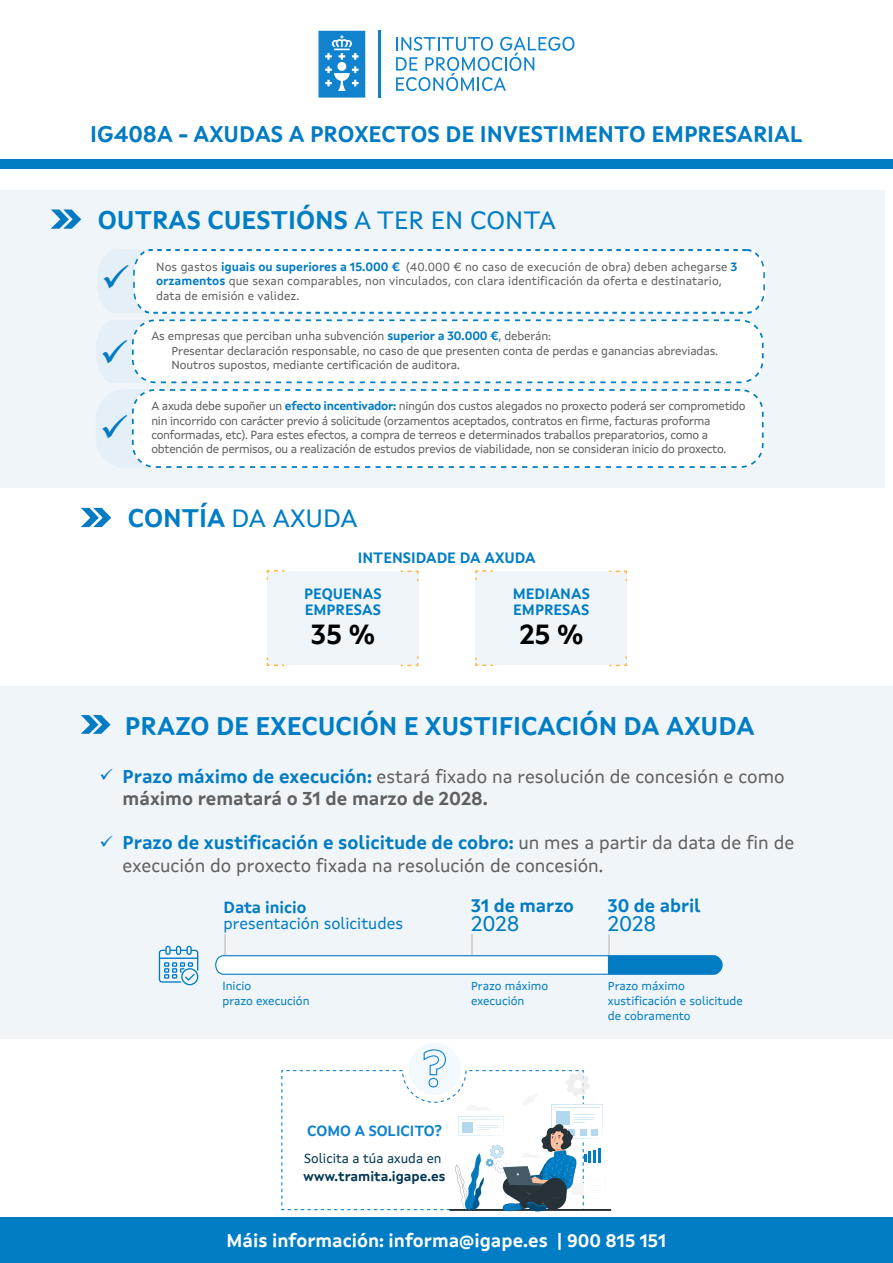
<style>
.page{position:relative;width:893px;height:1263px;background:#fff}
.page>*{position:absolute;margin:0;border:0;box-sizing:border-box;transform-origin:0 0}
.t1{font:700 27.6px "Xunta Sans";color:#000}
.t2{font:700 25.5px "Xunta Sans";color:#007dc4}
.t3{font:25.5px "Xunta Sans";letter-spacing:-.01em;color:#007dc4}
.t4{font:700 22.5px "Xunta Sans";color:#007bc4}
.t5{font:21.45px "Xunta Sans";color:#007bc4}
.t6{font:18.6px/22.2px "Xunta Sans";color:#606060}
.t7{font:700 18.3px "Xunta Sans";color:#fff}
.t8{font:700 18px "Xunta Sans";color:#007bc4}
.t9{font:16.2px "Xunta Sans";color:#007bc4}
.t10{font:700 16.2px "Xunta Sans";color:#007bc4}
.t11{font:700 15px/16.2px "Xunta Sans";color:#007dc4}
.t12{font:700 14.7px "Xunta Sans";color:#1082ce}
.t13{font:700 13.35px "Xunta Sans";color:#013651}
.t14{font:13.35px "Xunta Sans";color:#013651}
.t15{font:12px/14.4px "Xunta Sans";letter-spacing:-.025em;color:#606060}
.t16{font:12px/14.4px "Xunta Sans";letter-spacing:.01em;color:#606060}
.t17{font:12px/14.5px "Xunta Sans";color:#007dc4}
.s1{font-weight:400}
.s2{font-weight:700;color:#007bc4}
.s3{font-weight:700}
.s4{font-size:18px}
</style>
<div class="page">
<div style="left:0;top:159px;width:893px;height:10px;background:#007bc4"></div>
<svg style="left:318px;top:31px;width:47px;height:67px;background:#3897d6"></svg>
<div style="left:0;top:686px;width:893px;height:353px;background:#f0f5fa"></div>
<svg style="left:396px;top:37px;width:178px;height:54px"></svg>
<hr style="left:379px;top:30px;width:2px;height:67px;background:#1082ce">
<div style="left:0;top:1218px;width:893px;height:45px;background:#007dc4"></div>
<div style="left:409px;top:1043px;width:52px;height:52px;background:#f3f9fc;border-radius:50%"></div>
<svg style="left:281px;top:1049px;width:331px;height:163px"></svg>
<svg style="left:215px;top:934px;width:508px;height:41px"></svg>
<svg style="left:159px;top:945px;width:39px;height:40px"></svg>
<svg style="left:81px;top:508px;width:30px;height:19px"></svg>
<div style="left:267px;top:571px;width:151px;height:94px;background:#f0f5fa"></div>
<svg style="left:401px;top:570px;width:18px;height:11px"></svg>
<svg style="left:401px;top:656px;width:18px;height:11px"></svg>
<svg style="left:266px;top:570px;width:18px;height:10px"></svg>
<svg style="left:266px;top:658px;width:18px;height:8px"></svg>
<div style="left:476px;top:571px;width:151px;height:94px;background:#f0f5fa"></div>
<svg style="left:609px;top:570px;width:18px;height:11px"></svg>
<svg style="left:609px;top:656px;width:18px;height:11px"></svg>
<svg style="left:475px;top:570px;width:18px;height:10px"></svg>
<svg style="left:475px;top:658px;width:18px;height:8px"></svg>
<svg style="left:81px;top:715px;width:30px;height:19px"></svg>
<div style="left:0;top:190px;width:885px;height:298px;background:#f0f5fa"></div>
<svg style="left:51px;top:209px;width:30px;height:20px"></svg>
<div style="left:219px;top:389px;width:545px;height:79px;background:#fff"></div>
<svg style="left:96px;top:249px;width:670px;height:134px"></svg>
<svg style="left:96px;top:389px;width:123px;height:79px"></svg>
<h3 class="t4" style="left:90px;top:121px;width:714px">IG408A - AXUDAS A PROXECTOS DE INVESTIMENTO EMPRESARIAL</h3>
<h2 class="t2" style="left:98px;top:205px;width:460px">OUTRAS CUESTIÓNS <span class="s1">A TER EN CONTA</span></h2>
<p class="t16" style="left:156px;top:259px;width:583px">Nos gastos <span class="s2">iguais ou superiores a 15.000 €</span> (40.000 € no caso de execución de obra) deben achegarse <span class="s2">3 orzamentos</span> que sexan comparables, non vinculados, con clara identificación da oferta e destinatario, data de emisión e validez.</p>
<p class="t15" style="left:172px;top:329px;width:548px;text-indent:-20px">As empresas que perciban unha subvención <span class="s2">superior a 30.000 €</span>, deberán:<br>Presentar declaración responsable, no caso de que presenten conta de perdas e ganancias abreviadas.<br>Noutros supostos, mediante certificación de auditora.</p>
<p class="t15" style="left:151px;top:399px;width:596px">A axuda debe supoñer un <span class="s2">efecto incentivador:</span> ningún dos custos alegados no proxecto poderá ser comprometido nin incorrido con carácter previo á solicitude (orzamentos aceptados, contratos en firme, facturas proforma conformadas, etc). Para estes efectos, a compra de terreos e determinados traballos preparatorios, como a obtención de permisos, ou a realización de estudos previos de viabilidade, non se consideran inicio do proxecto.</p>
<h2 class="t3" style="left:128px;top:503px;width:231px"><span class="s3">CONTÍA</span> DA AXUDA</h2>
<p class="t11" style="left:358px;top:550px;width:179px">INTENSIDADE DA AXUDA</p>
<p class="t11" style="left:304px;top:586px;width:79px">PEQUENAS<br>EMPRESAS</p>
<h1 class="t1" style="left:311px;top:617px;width:65px">35 %</h1>
<p class="t11" style="left:513px;top:586px;width:79px">MEDIANAS<br>EMPRESAS</p>
<h1 class="t1" style="left:520px;top:617px;width:65px">25 %</h1>
<h2 class="t2" style="left:125px;top:710px;width:631px">PRAZO DE EXECUCIÓN E XUSTIFICACIÓN DA AXUDA</h2>
<h3 class="t6" style="left:123px;top:765px;width:664px"><span class="s2">Prazo máximo de execución:</span> estará fixado na resolución de concesión e como <span class="s3">máximo rematará o 31 de marzo de 2028.</span></h3>
<h3 class="t6" style="left:123px;top:831px;width:673px"><span class="s2">Prazo de xustificación e solicitude de cobro:</span> un mes a partir da data de fin de execución do proxecto fixada na resolución de concesión.</h3>
<h3 class="t10" style="left:224px;top:897px;width:84px">Data inicio</h3>
<h3 class="t9" style="left:224px;top:914px;width:181px">presentación solicitudes</h3>
<p class="t17" style="left:222px;top:978px;width:89px">Inicio<br>prazo execución</p>
<h3 class="t8" style="left:471px;top:895px;width:104px">31 de marzo</h3>
<h3 class="t5" style="left:471px;top:910px;width:50px">2028</h3>
<h3 class="t8" style="left:608px;top:895px;width:94px">30 de abril</h3>
<h3 class="t5" style="left:608px;top:910px;width:50px">2028</h3>
<p class="t17" style="left:471px;top:979px;width:78px">Prazo máximo execución</p>
<p class="t17" style="left:608px;top:979px;width:136px">Prazo máximo xustificación e solicitude de cobramento</p>
<p class="t12" style="left:307px;top:1122px;width:136px">COMO A SOLICITO?</p>
<p class="t14" style="left:304px;top:1150px;width:139px">Solicita a túa axuda en</p>
<p class="t13" style="left:304px;top:1168px;width:143px">www.tramita.igape.es</p>
<h3 class="t7" style="left:227px;top:1230px;width:441px">Máis información: informa@igape.es | <span class="s4">900 815 151</span></h3>
</div>
